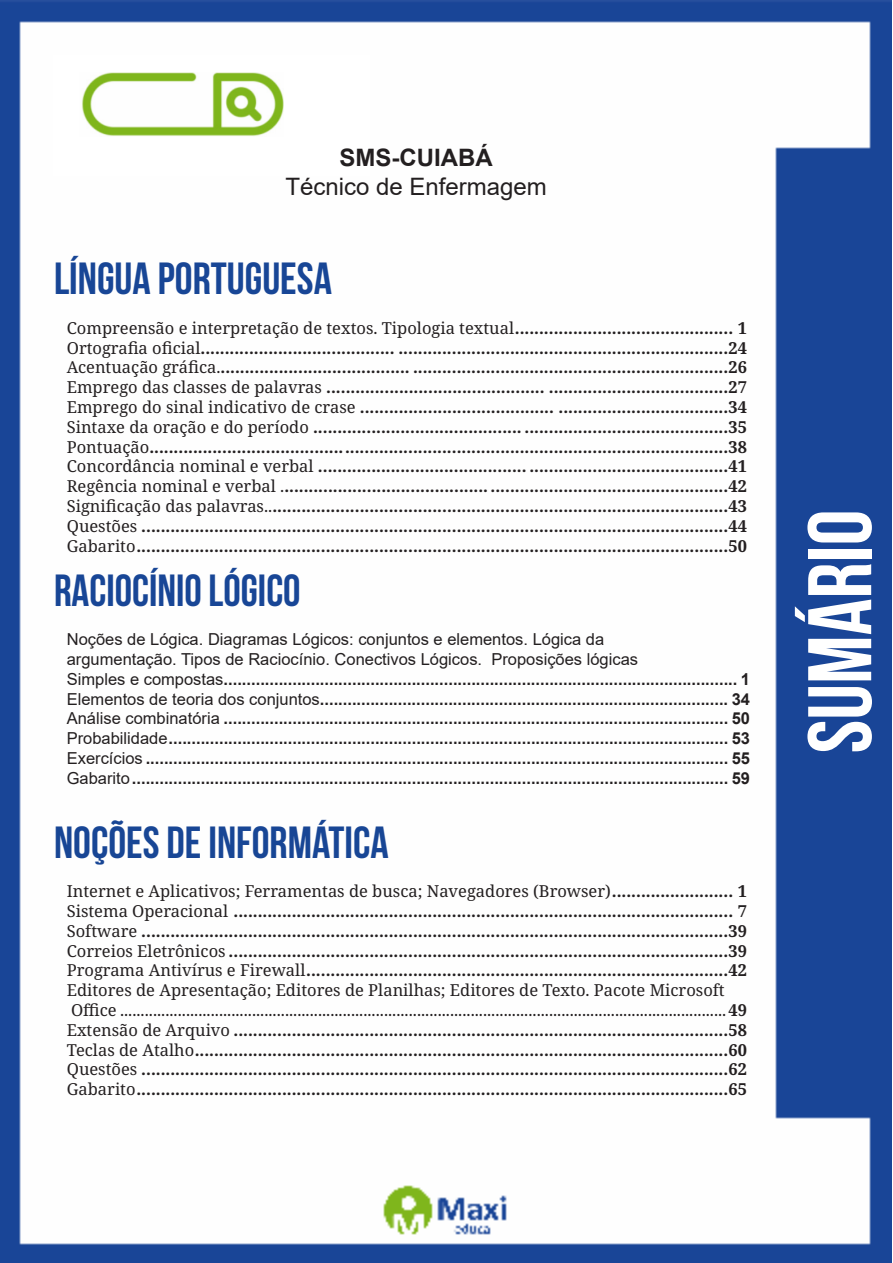
<style>
.page{position:relative;width:893px;height:1263px;background:#fff}
.page>*{position:absolute;margin:0;border:0;box-sizing:border-box;transform-origin:0 0}
.t1{font:700 90px "Bebas Neue";color:#fff}
.t2{font:700 45px "Bebas Neue";color:#184696}
.t3{font:700 45px "Bebas Neue";color:#184695}
.t4{font:24px "Arial";color:#231f20}
.t5{font:700 24px "Arial";color:#231f20}
.Titulo{font:700 16.5px "Noto Serif";color:#231f20}
.Tabulação_foda{font:700 16.5px "Arial";color:#231f20}
.Titulo-2{font:16.5px "Noto Serif";color:#231f20}
.Tabulação_foda-2{font:16.5px "Arial";color:#231f20}
.s1{font-weight:700}
.s2{font-weight:400}
</style>
<div class="page">
<img style="left:0;top:0;width:892px;height:1263px">
<div style="left:53px;top:55px;width:317px;height:121px;background:#fff"></div>
<img style="left:82px;top:72px;width:201px;height:64px">
<p class="t5" style="left:339px;top:141px;width:155px">SMS-CUIABÁ</p>
<p class="t4" style="left:285px;top:170px;width:263px">Técnico de Enfermagem</p>
<p class="t2" style="left:54px;top:254px;width:279px">LÍNGUA PORTUGUESA</p>
<p class="Titulo-2" style="left:67px;top:316px;width:682px">Compreensão e interpretação de textos. Tipologia textual<span class="s1">............................................. 1</span></p>
<p class="Titulo" style="left:67px;top:336px;width:682px"><span class="s2">Ortografia oficial</span>........................................ ....................................................................24</p>
<p class="Titulo" style="left:67px;top:356px;width:682px"><span class="s2">Acentuação gráfica.</span>....................................... .................................................................26</p>
<p class="Titulo" style="left:67px;top:376px;width:682px"><span class="s2">Emprego das classes de palavras</span> ............................................. .....................................27</p>
<p class="Titulo" style="left:67px;top:395px;width:682px"><span class="s2">Emprego do sinal indicativo de crase</span> ........................................ ...................................34</p>
<p class="Titulo" style="left:67px;top:415px;width:682px"><span class="s2">Sintaxe da oração e do período</span> ........................................... ..........................................35</p>
<p class="Titulo" style="left:67px;top:435px;width:682px"><span class="s2">Pontuação</span>.......................................................................................................................38</p>
<p class="Titulo" style="left:67px;top:455px;width:682px"><span class="s2">Concordância nominal e verbal</span> ........................................... .........................................41</p>
<p class="Titulo" style="left:67px;top:475px;width:682px"><span class="s2">Regência nominal e verbal .</span>.......................................... .................................................42</p>
<p class="Titulo" style="left:67px;top:494px;width:682px"><span class="s2">Significação das palavras..</span>..............................................................................................43</p>
<p class="Titulo" style="left:67px;top:514px;width:682px"><span class="s2">Questões</span> .........................................................................................................................44</p>
<p class="Titulo" style="left:67px;top:534px;width:682px"><span class="s2">Gabarito</span>..........................................................................................................................50</p>
<p class="t2" style="left:54px;top:565px;width:248px">RACIOCÍNIO LÓGICO</p>
<p class="Tabulação_foda-2" style="left:67px;top:628px;width:539px">Noções de Lógica. Diagramas Lógicos: conjuntos e elementos. Lógica da</p>
<p class="Tabulação_foda-2" style="left:67px;top:648px;width:573px">argumentação. Tipos de Raciocínio. Conectivos Lógicos. Proposições lógicas</p>
<p class="Tabulação_foda" style="left:67px;top:667px;width:685px"><span class="s2">Simples e compostas</span>................................................................................................................ 1</p>
<p class="Tabulação_foda" style="left:67px;top:687px;width:685px"><span class="s2">Elementos de teoria dos conjuntos</span>......................................................................................... 34</p>
<p class="Tabulação_foda" style="left:67px;top:707px;width:685px"><span class="s2">Análise combinatória</span> .............................................................................................................. 50</p>
<p class="Tabulação_foda" style="left:67px;top:727px;width:685px"><span class="s2">Probabilidade</span>.......................................................................................................................... 53</p>
<p class="Tabulação_foda" style="left:67px;top:746px;width:685px"><span class="s2">Exercícios</span> ............................................................................................................................... 55</p>
<p class="Tabulação_foda" style="left:67px;top:766px;width:685px"><span class="s2">Gabarito</span>.................................................................................................................................. 59</p>
<p class="t3" style="left:54px;top:817px;width:336px">NOÇÕES DE INFORMÁTICA</p>
<p class="Titulo-2" style="left:67px;top:880px;width:682px">Internet e Aplicativos; Ferramentas de busca; Navegadores (Browser)<span class="s1">......................... 1</span></p>
<p class="Titulo" style="left:67px;top:899px;width:682px"><span class="s2">Sistema Operacional</span> ....................................................................................................... 7</p>
<p class="Titulo" style="left:67px;top:919px;width:682px"><span class="s2">Software</span> .........................................................................................................................39</p>
<p class="Titulo" style="left:67px;top:939px;width:682px"><span class="s2">Correios Eletrônicos</span> .......................................................................................................39</p>
<p class="Titulo" style="left:67px;top:959px;width:682px"><span class="s2">Programa Antivírus e Firewall</span>.......................................................................................42</p>
<p class="Titulo-2" style="left:67px;top:979px;width:659px">Editores de Apresentação; Editores de Planilhas; Editores de Texto. Pacote Microsoft</p>
<p class="Titulo-2" style="left:71px;top:999px;width:677px">Office ...................................................................................................................................................<span class="s1">49</span></p>
<p class="Titulo" style="left:67px;top:1018px;width:682px"><span class="s2">Extensão de Arquivo</span> ......................................................................................................58</p>
<p class="Titulo" style="left:67px;top:1038px;width:682px"><span class="s2">Teclas de Atalho</span>..............................................................................................................60</p>
<p class="Titulo" style="left:67px;top:1058px;width:682px"><span class="s2">Questões</span> .........................................................................................................................62</p>
<p class="Titulo" style="left:67px;top:1078px;width:682px"><span class="s2">Gabarito</span>..........................................................................................................................65</p>
<h1 class="t1" style="left:791px;top:753px;width:245px;rotate:-90deg">SUMÁRIO</h1>
</div>
